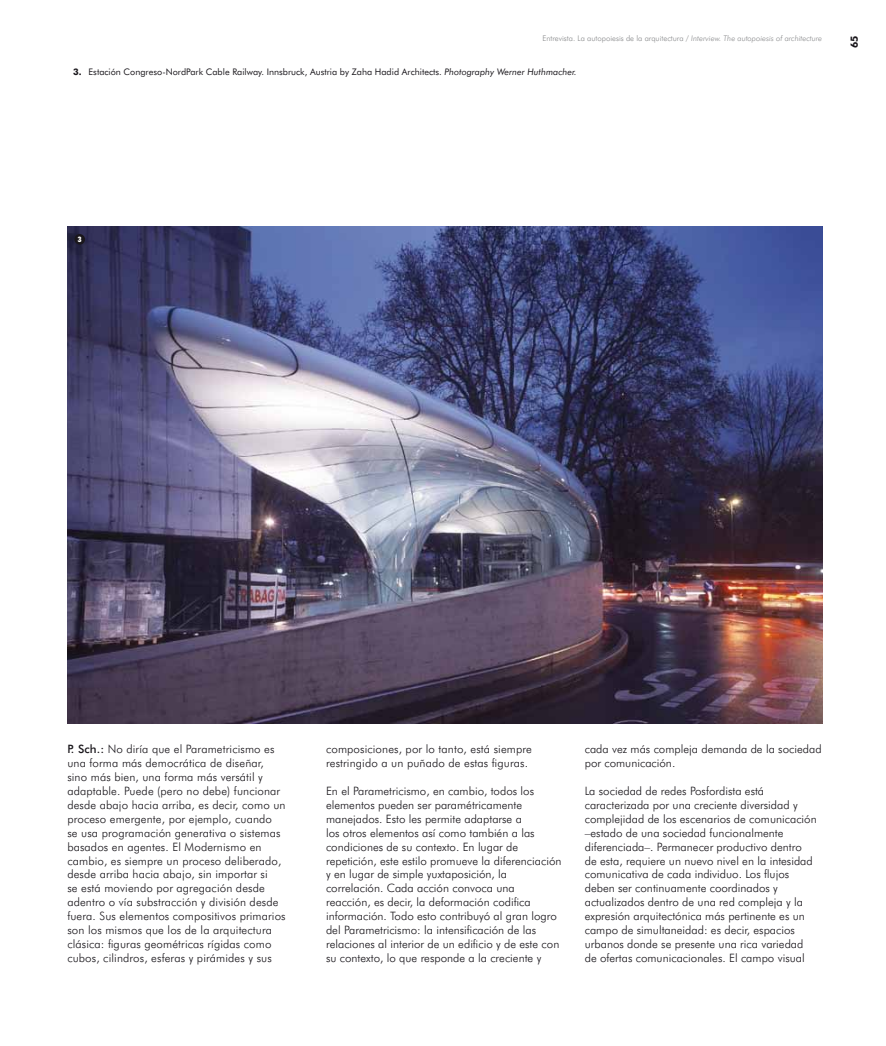
<style>
.page{position:relative;width:886px;height:1046px;background:#fff}
.page>*{position:absolute;margin:0;border:0;box-sizing:border-box;transform-origin:0 0}
.t1{font:300 11.5px/13.9px "Futura BT";color:#1a171c}
.t2{font:700 10px "Futura BT";color:#1a171c}
.t3{font:9px "Futura BT";color:#1a171c}
.t4{font:300 7.75px "Futura BT";color:#87888a}
.t5{font:900 condensed 7.5px "Futura BT";color:#fff}
.s1{font-style:italic}
.s2{font-weight:700}
.s3{font-weight:500}
</style>
<div class="page">
<img style="left:67px;top:227px;width:755px;height:496px">
<div style="left:74px;top:234px;width:11px;height:10px;background:#1a171c;border-radius:50%"></div>
<p class="t4" style="left:542px;top:34px;width:281px">Entrevista. La autopoiesis de la arquitectura / <span class="s1">Interview. The autopoiesis of architecture</span></p>
<p class="t3" style="left:73px;top:66px;width:505px"><span class="s2">3.</span> Estación Congreso-NordPark Cable Railway. Innsbruck, Austria by Zaha Hadid Architects. <span class="s1">Photography Werner Huthmacher.</span></p>
<p class="t2" style="left:848px;top:48px;width:14px;rotate:-90deg">65</p>
<p class="t5" style="left:78px;top:235px;width:5px">3</p>
<p class="t1" style="left:67px;top:742px;width:220px"><span class="s3">P. Sch.:</span> No diría que el Parametricismo es una forma más democrática de diseñar, sino más bien, una forma más versátil y adaptable. Puede (pero no debe) funcionar desde abajo hacia arriba, es decir, como un proceso emergente, por ejemplo, cuando<br>se usa programación generativa o sistemas basados en agentes. El Modernismo en cambio, es siempre un proceso deliberado, desde arriba hacia abajo, sin importar si<br>se está moviendo por agregación desde adentro o vía substracción y división desde fuera. Sus elementos compositivos primarios son los mismos que los de la arquitectura clásica: figuras geométricas rígidas como cubos, cilindros, esferas y pirámides y sus</p>
<p class="t1" style="left:326px;top:742px;width:207px">composiciones, por lo tanto, está siempre restringido a un puñado de estas figuras.</p>
<p class="t1" style="left:326px;top:783px;width:237px">En el Parametricismo, en cambio, todos los elementos pueden ser paramétricamente manejados. Esto les permite adaptarse a<br>los otros elementos así como también a las condiciones de su contexto. En lugar de repetición, este estilo promueve la diferenciación y en lugar de simple yuxtaposición, la correlación. Cada acción convoca una reacción, es decir, la deformación codifica información. Todo esto contribuyó al gran logro del Parametricismo: la intensificación de las relaciones al interior de un edificio y de este con su contexto, lo que responde a la creciente y</p>
<p class="t1" style="left:585px;top:742px;width:238px">cada vez más compleja demanda de la sociedad por comunicación.</p>
<p class="t1" style="left:585px;top:783px;width:233px">La sociedad de redes Posfordista está caracterizada por una creciente diversidad y complejidad de los escenarios de comunicación –estado de una sociedad funcionalmente diferenciada–. Permanecer productivo dentro<br>de esta, requiere un nuevo nivel en la intesidad comunicativa de cada individuo. Los flujos deben ser continuamente coordinados y actualizados dentro de una red compleja y la expresión arquitectónica más pertinente es un campo de simultaneidad: es decir, espacios urbanos donde se presente una rica variedad de ofertas comunicacionales. El campo visual</p>
</div>
